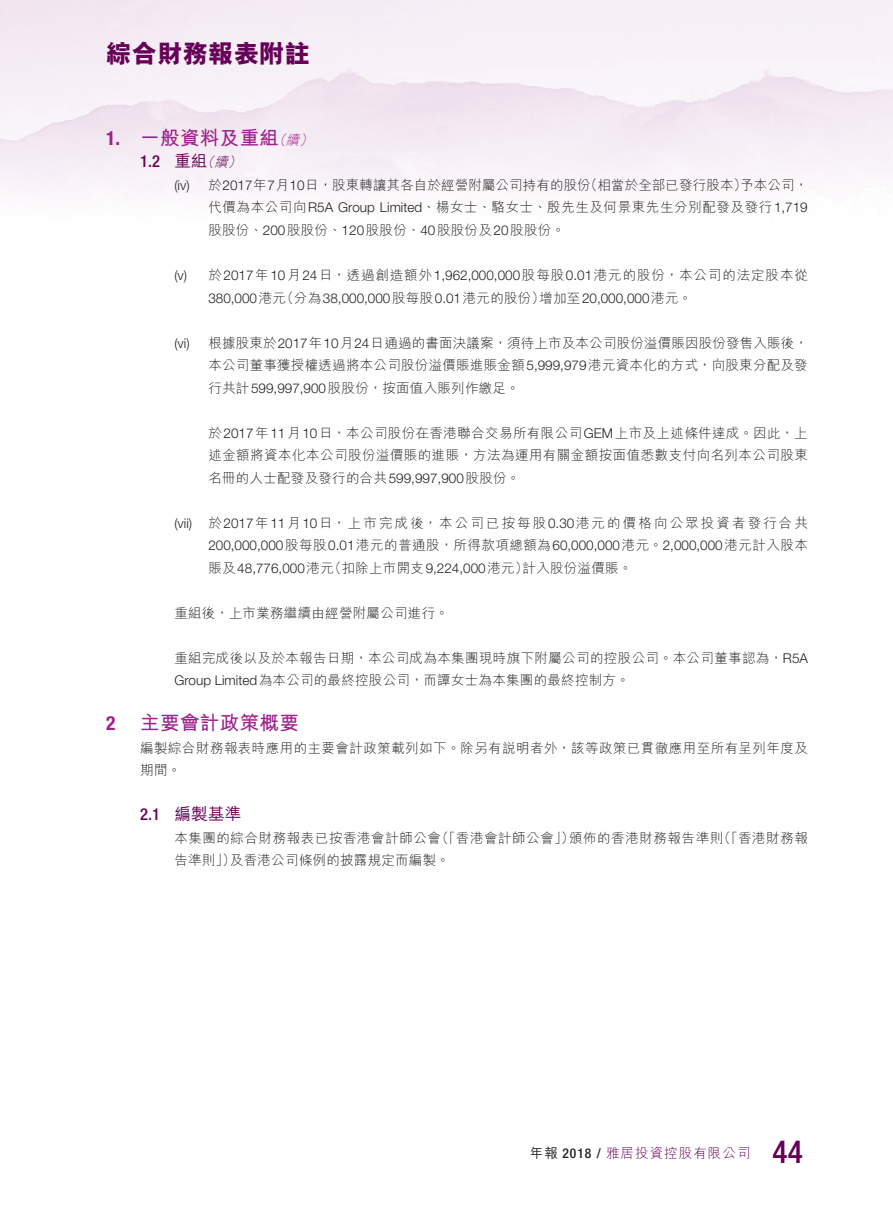
<style>
.page{position:relative;width:893px;height:1212px;background:#fff}
.page>*{position:absolute;margin:0;border:0;box-sizing:border-box;transform-origin:0 0}
.t1{font:500 condensed 31.5px "Helvetica Neue LT Std";color:#660057}
.t2{font:800 25.5px "M Hei HK";color:#660057}
._01_H1{font:700 19.5px "M Hei HK";letter-spacing:.02em;color:#a0218c}
._01_H1-2{font:700 condensed 19.5px "Helvetica Neue LT Std";color:#a0218c}
._02_H2{font:500 16.5px "M Hei HK";letter-spacing:.02em;color:#660057}
._02_H2-2{font:500 condensed 16.5px "Helvetica Neue LT Std";color:#660057}
._00_txt{font:300 13.5px/22.5px "M Hei HK";letter-spacing:.03em;color:#231f20}
._00_txt-2{font:300 13.5px/22.5px "Helvetica Neue LT Std";color:#231f20}
._00_txt-3{font:300 13.5px "M Hei HK";letter-spacing:.065em;color:#231f20}
._00_txt-4{font:300 13.5px "M Hei HK";letter-spacing:.155em;color:#231f20}
._00_txt-5{font:300 13.5px "M Hei HK";letter-spacing:.01em;color:#231f20}
.t3{font:300 13.5px "M Hei HK";letter-spacing:.08em;color:#660057}
._01_H1-3{font:italic 300 13.5px "M Hei HK";color:#a0218c}
._02_H2-3{font:italic 300 13.5px "M Hei HK";color:#660057}
.s1{font-family:"Helvetica Neue LT Std"}
.s2{font-family:"M Hei HK"}
.s3{font-weight:500;color:#231f20}
.s4{font-family:"Helvetica Neue LT Std";font-weight:500;font-stretch:condensed;color:#231f20}
</style>
<div class="page">
<p class="t2" style="left:106px;top:41px;width:205px">綜合財務報表附註</p>
<p class="_01_H1-2" style="left:106px;top:126px;width:16px">1.</p>
<p class="_01_H1-2" style="left:106px;top:711px;width:11px">2</p>
<p class="_01_H1" style="left:140px;top:124px;width:140px">一般資料及重組</p>
<p class="_01_H1-3" style="left:286px;top:133px;width:18px">續</p>
<p class="_01_H1-3" style="left:272px;top:133px;width:18px">（</p>
<p class="_01_H1-3" style="left:299px;top:133px;width:18px">(</p>
<p class="_02_H2-2" style="left:140px;top:152px;width:21px">1.2</p>
<p class="_02_H2" style="left:174px;top:149px;width:35px">重組</p>
<p class="_02_H2-3" style="left:214px;top:156px;width:18px">續</p>
<p class="_02_H2-3" style="left:201px;top:156px;width:18px">（</p>
<p class="_02_H2-3" style="left:228px;top:156px;width:18px">(</p>
<p class="_00_txt-2" style="left:174px;top:174px;width:17px">i v( )</p>
<p class="_00_txt-2" style="left:174px;top:264px;width:14px">)v(</p>
<p class="_00_txt-2" style="left:174px;top:331px;width:17px">(vi)</p>
<p class="_00_txt-2" style="left:174px;top:511px;width:19px">(vii)</p>
<p class="_00_txt-5" style="left:584px;top:178px;width:164px">（相當於全部已發行股本）</p>
<p class="_00_txt-5" style="left:208px;top:178px;width:384px">於<span class="s1">2017</span>年<span class="s1">7</span>月<span class="s1">10</span>日，股東轉讓其各自於經營附屬公司持有的股份</p>
<p class="_00_txt" style="left:740px;top:174px;width:69px">予本公司，</p>
<p class="_00_txt" style="left:208px;top:196px;width:601px">代價為本公司向<span class="s1">R A5 Group Limited</span>、楊女士、駱女士、殷先生及何景東先生分別配發及發行<span class="s1">1,719</span>股股份、<span class="s1">200</span>股股份、<span class="s1">120</span>股股份、<span class="s1">40</span>股股份及<span class="s1">20</span>股股份。</p>
<p class="_00_txt-3" style="left:208px;top:268px;width:601px">於<span class="s1">2017</span>年<span class="s1">10</span>月<span class="s1">24</span>日，透過創造額外<span class="s1">1,962,000,000</span>股每股<span class="s1">0.01</span>港元的股份，本公司的法定股本從</p>
<p class="_00_txt-2" style="left:280px;top:286px;width:266px"><span class="s2">（分為</span>38,000,000<span class="s2">股每股</span>0.01<span class="s2">港元的股份）</span></p>
<p class="_00_txt-2" style="left:539px;top:286px;width:154px"><span class="s2">增加至</span>20,000,000<span class="s2">港元。</span></p>
<p class="_00_txt-2" style="left:208px;top:286px;width:79px">380,000<span class="s2">港元</span></p>
<p class="_00_txt" style="left:208px;top:331px;width:601px">根據股東於<span class="s1">2017</span>年<span class="s1">10</span>月<span class="s1">24</span>日通過的書面決議案，須待上市及本公司股份溢價賬因股份發售入賬後，</p>
<p class="_00_txt" style="left:208px;top:354px;width:601px">本公司董事獲授權透過將本公司股份溢價賬進賬金額<span class="s1">5,999,979</span>港元資本化的方式，向股東分配及發行共計<span class="s1">599,997,900</span>股股份，按面值入賬列作繳足。</p>
<p class="_00_txt" style="left:208px;top:421px;width:601px;text-align:justify">於<span class="s1">2017</span>年<span class="s1">11</span>月<span class="s1">10</span>日，本公司股份在香港聯合交易所有限公司<span class="s1">GEM</span>上市及上述條件達成。因此，上述金額將資本化本公司股份溢價賬的進賬，方法為運用有關金額按面值悉數支付向名列本公司股東名冊的人士配發及發行的合共<span class="s1">599,997,900</span>股股份。</p>
<p class="_00_txt-4" style="left:208px;top:516px;width:601px">於<span class="s1">2017</span>年<span class="s1">11</span>月<span class="s1">10</span>日，上市完成後，本公司已按每股<span class="s1">0.30</span>港元的價格向公眾投資者發行合共</p>
<p class="_00_txt-2" style="left:523px;top:534px;width:287px;text-indent:-314px">200,000,000<span class="s2">股每股</span>0.01<span class="s2">港元的普通股，所得款項總額為</span>60,000,000<span class="s2">港元。</span>2,000,000<span class="s2">港元計入股本計入股份溢價賬。</span></p>
<p class="_00_txt" style="left:328px;top:556px;width:202px">（扣除上市開支<span class="s1">9,224,000</span>港元）</p>
<p class="_00_txt-2" style="left:208px;top:556px;width:127px"><span class="s2">賬及</span>48,776,000<span class="s2">港元</span></p>
<p class="_00_txt" style="left:174px;top:601px;width:276px">重組後，上市業務繼續由經營附屬公司進行。</p>
<p class="_00_txt" style="left:174px;top:646px;width:635px">重組完成後以及於本報告日期，本公司成為本集團現時旗下附屬公司的控股公司。本公司董事認為， <span class="s1">R A5<br>Group Limited</span>為本公司的最終控股公司，而譚女士為本集團的最終控制方。</p>
<p class="_01_H1" style="left:140px;top:709px;width:160px">主要會計政策概要</p>
<p class="_00_txt" style="left:140px;top:736px;width:669px">編製綜合財務報表時應用的主要會計政策載列如下。除另有說明者外，該等政策已貫徹應用至所有呈列年度及期間。</p>
<p class="_02_H2" style="left:174px;top:802px;width:68px">編製基準</p>
<p class="_02_H2-2" style="left:140px;top:804px;width:21px">2.1</p>
<p class="_00_txt" style="left:230px;top:826px;width:221px;text-indent:-56px">本集團的綜合財務報表已按香港會計師公會及香港公司條例的披露規定而編製。</p>
<p class="_00_txt" style="left:435px;top:826px;width:141px">（「香港會計師公會」）</p>
<p class="_00_txt" style="left:718px;top:826px;width:92px">（「香港財務報</p>
<p class="_00_txt" style="left:569px;top:826px;width:156px">頒佈的香港財務報告準則</p>
<p class="_00_txt" style="left:174px;top:849px;width:63px">告準則」）</p>
<p class="t3" style="left:530px;top:1146px;width:222px"><span class="s3">年報</span> <span class="s4">2018 /</span> 雅居投資控股有限公司</p>
<p class="t1" style="left:773px;top:1133px;width:32px">44</p>
</div>
